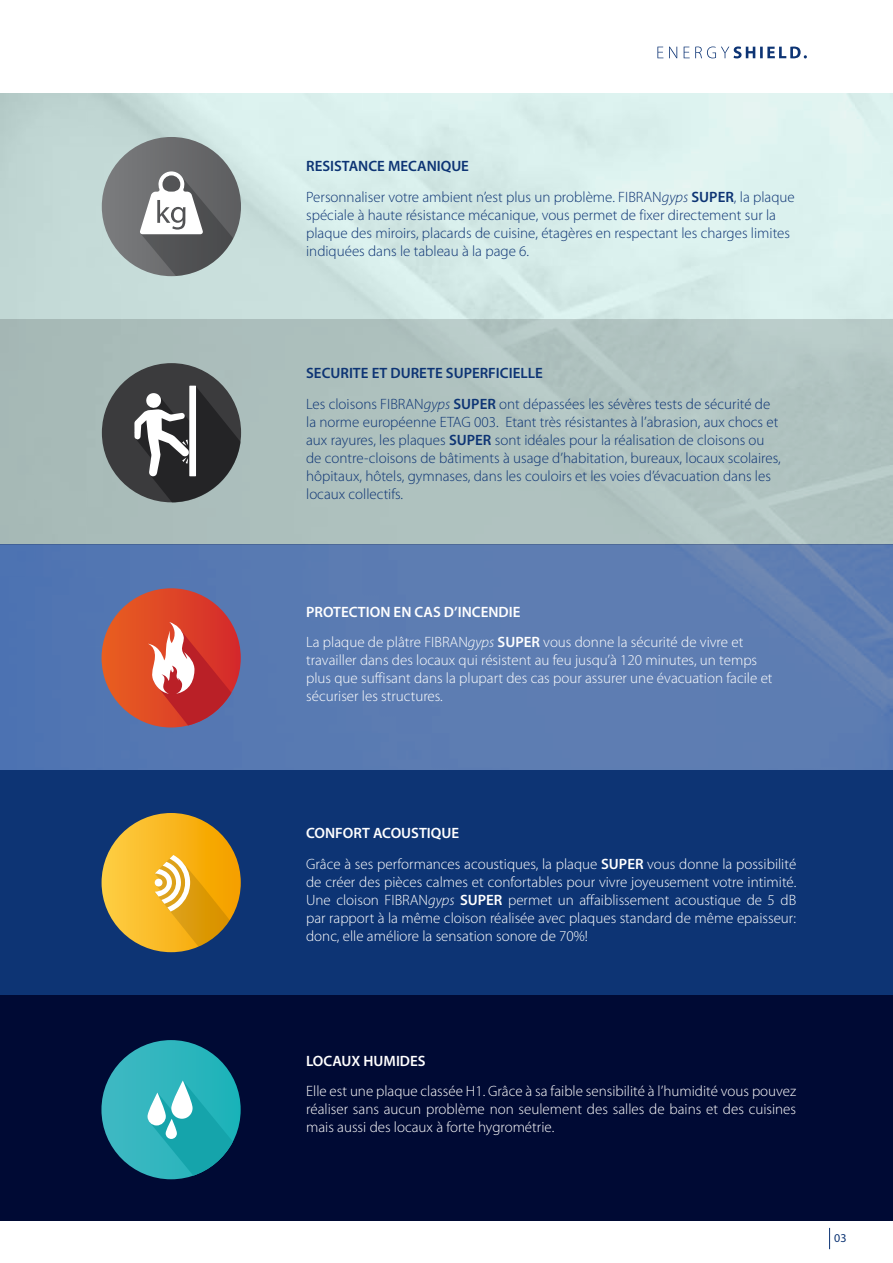
<style>
.page{position:relative;width:893px;height:1263px;background:#fff}
.page>*{position:absolute;margin:0;border:0;box-sizing:border-box;transform-origin:0 0}
.t1{font:300 15px/18px "Myriad Pro";color:#fff}
.t2{font:300 15px/18px "Myriad Pro";color:#0d3474}
.t3{font:600 15px "Myriad Pro";color:#fff}
.t4{font:12px "Myriad Pro";color:#0d3474}
.s1{font-weight:600}
.s2{font-style:italic}
</style>
<div class="page">
<div style="left:0;top:544px;width:893px;height:676px;background:#0d3474"></div>
<div style="left:0;top:995px;width:893px;height:225px;background:#000a34"></div>
<img style="left:0;top:94px;width:893px;height:676px">
<svg style="left:829px;top:1228px;width:1px;height:21px"></svg>
<svg style="left:657px;top:46px;width:150px;height:12px"></svg>
<div style="left:0;top:319px;width:893px;height:225px;background:#aec1be"></div>
<div style="left:102px;top:137px;width:139px;height:139px;background:linear-gradient(to right,#7b7c7e,#5e5f61);border-radius:70px"></div>
<svg style="left:140px;top:171px;width:93px;height:105px"></svg>
<div style="left:102px;top:363px;width:139px;height:139px;background:#3b3b3d;border-radius:50%"></div>
<svg style="left:134px;top:386px;width:107px;height:116px"></svg>
<div style="left:102px;top:588px;width:139px;height:139px;background:linear-gradient(to right,#eb5e1e,#ce2d32);border-radius:70px"></div>
<svg style="left:148px;top:622px;width:83px;height:103px;background:#cf5954"></svg>
<div style="left:102px;top:813px;width:139px;height:139px;background:linear-gradient(to right,#ffcf45,#f09c00);border-radius:70px"></div>
<svg style="left:154px;top:855px;width:76px;height:92px;background:#e2aa2f"></svg>
<div style="left:155px;top:879px;width:7px;height:7px;background:#fff;border-radius:50%"></div>
<div style="left:101px;top:1040px;width:140px;height:139px;background:linear-gradient(to right,#41b9c3,#1bacb3);border-radius:70px"></div>
<svg style="left:147px;top:1080px;width:86px;height:96px;background:#1da0aa"></svg>
<svg style="left:147px;top:1092px;width:19px;height:33px"></svg>
<svg style="left:166px;top:1119px;width:11px;height:20px"></svg>
<svg style="left:171px;top:1080px;width:22px;height:39px"></svg>
<p class="t2" style="left:306px;top:151px;width:490px;line-height:30.8px"><span class="s1">RESISTANCE MECANIQUE<br></span>Personnaliser votre ambient n’est plus un problème. FIBRAN<span class="s2">gyps</span> <span class="s1">SUPER</span>, la plaque</p>
<p class="t2" style="left:306px;top:206px;width:485px">spéciale à haute résistance mécanique, vous permet de fixer directement sur la plaque des miroirs, placards de cuisine, étagères en respectant les charges limites indiquées dans le tableau à la page 6.</p>
<p class="t2" style="left:306px;top:358px;width:466px;line-height:30.8px"><span class="s1">SECURITE ET DURETE SUPERFICIELLE<br></span>Les cloisons FIBRAN<span class="s2">gyps</span> <span class="s1">SUPER</span> ont dépassées les sévères tests de sécurité de</p>
<p class="t2" style="left:306px;top:413px;width:476px">la norme européenne ETAG 003. Etant très résistantes à l’abrasion, aux chocs et aux rayures, les plaques <span class="s1">SUPER</span> sont idéales pour la réalisation de cloisons ou de contre-cloisons de bâtiments à usage d’habitation, bureaux, locaux scolaires, hôpitaux, hôtels, gymnases, dans les couloirs et les voies d’évacuation dans les locaux collectifs.</p>
<p class="t1" style="left:306px;top:597px;width:439px;line-height:30.8px"><span class="s1">PROTECTION EN CAS D’INCENDIE<br></span>La plaque de plâtre FIBRAN<span class="s2">gyps</span> <span class="s1">SUPER</span> vous donne la sécurité de vivre et</p>
<p class="t1" style="left:306px;top:652px;width:468px">travailler dans des locaux qui résistent au feu jusqu’à 120 minutes, un temps plus que suffisant dans la plupart des cas pour assurer une évacuation facile et sécuriser les structures.</p>
<p class="t1" style="left:306px;top:818px;width:492px;line-height:30.8px"><span class="s1">CONFORT ACOUSTIQUE<br></span>Grâce à ses performances acoustiques, la plaque <span class="s1">SUPER</span> vous donne la possibilité</p>
<p class="t1" style="left:306px;top:873px;width:492px;text-align:justify">de créer des pièces calmes et confortables pour vivre joyeusement votre intimité.<br>Une cloison FIBRAN<span class="s2">gyps</span> <span class="s1">SUPER</span> permet un affaiblissement acoustique de 5 dB par rapport à la même cloison réalisée avec plaques standard de même epaisseur: donc, elle améliore la sensation sonore de 70%!</p>
<p class="t3" style="left:306px;top:1051px;width:121px">LOCAUX HUMIDES</p>
<p class="t1" style="left:306px;top:1082px;width:492px;text-align:justify">Elle est une plaque classée H1. Grâce à sa faible sensibilité à l’humidité vous pouvez réaliser sans aucun problème non seulement des salles de bains et des cuisines mais aussi des locaux à forte hygrométrie.</p>
<p class="t4" style="left:834px;top:1231px;width:14px">03</p>
</div>
